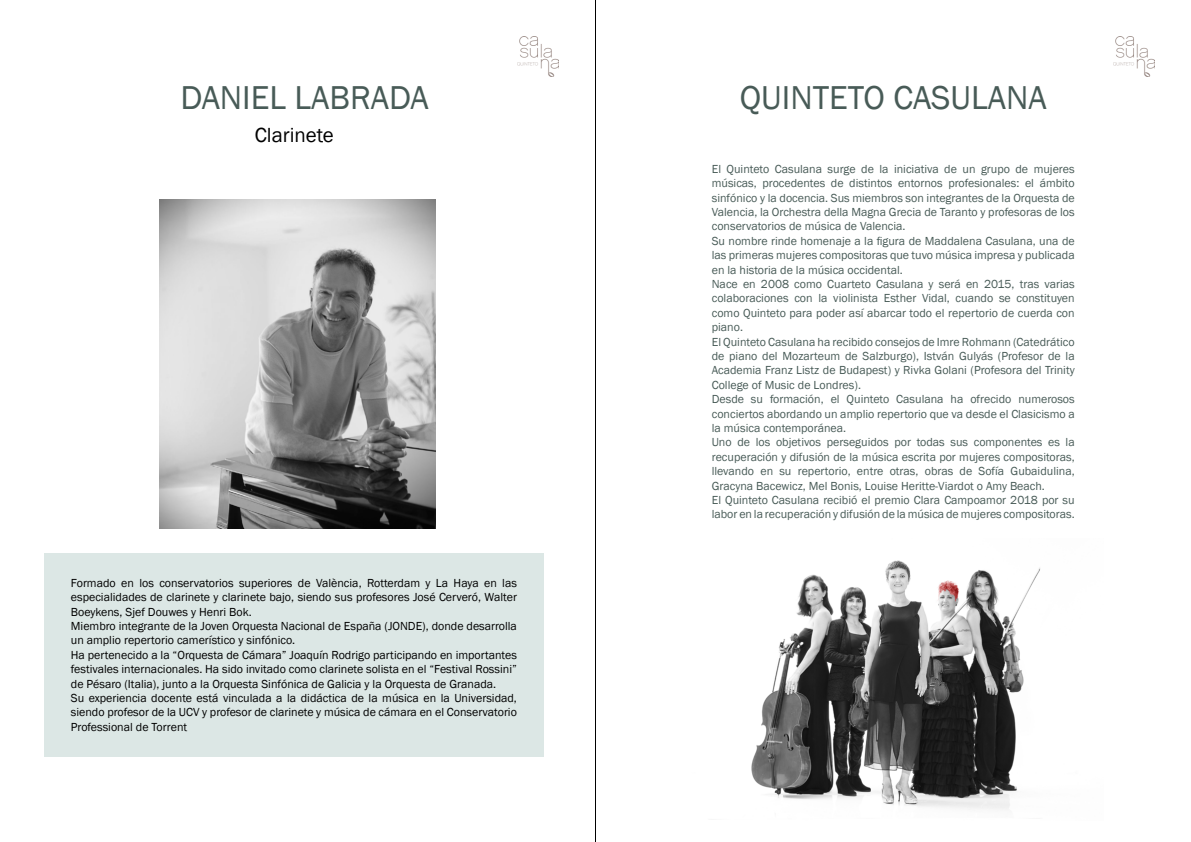
<style>
.page{position:relative;width:1191px;height:842px;background:#fff}
.page>*{position:absolute;margin:0;border:0;box-sizing:border-box;transform-origin:0 0}
.t1{font:34px "Franklin Gothic";color:#485b57}
.t2{font:21px "Franklin Gothic";color:#000}
.t3{font:12px/14.4px "Franklin Gothic";color:#485b57}
.t4{font:12px/14.4px "Franklin Gothic";color:#000}
</style>
<div class="page">
<div style="left:44px;top:553px;width:499px;height:203px;background:#dce7e5"></div>
<img style="left:1113px;top:36px;width:41px;height:41px">
<img style="left:518px;top:36px;width:40px;height:41px">
<img style="left:751px;top:560px;width:289px;height:250px">
<img style="left:160px;top:199px;width:276px;height:329px">
<hr style="left:595px;top:0;width:1px;height:842px;background:#000">
<h1 class="t1" style="left:180px;top:76px;width:250px">DANIEL LABRADA</h1>
<h1 class="t1" style="left:740px;top:76px;width:308px">QUINTETO CASULANA</h1>
<h2 class="t2" style="left:255px;top:122px;width:81px">Clarinete</h2>
<p class="t4" style="left:71px;top:576px;width:447px">Formado en los conservatorios superiores de València, Rotterdam y La Haya en las especialidades de clarinete y clarinete bajo, siendo sus profesores José Cerveró, Walter Boeykens, Sjef Douwes y Henri Bok.<br>Miembro integrante de la Joven Orquesta Nacional de España (JONDE), donde desarrolla un amplio repertorio camerístico y sinfónico.<br>Ha pertenecido a la “Orquesta de Cámara” Joaquín Rodrigo participando en importantes festivales internacionales. Ha sido invitado como clarinete solista en el “Festival Rossini” de Pésaro (Italia), junto a la Orquesta Sinfónica de Galicia y la Orquesta de Granada.<br>Su experiencia docente está vinculada a la didáctica de la música en la Universidad, siendo profesor de la UCV y profesor de clarinete y música de cámara en el Conservatorio Professional de Torrent</p>
<p class="t3" style="left:711px;top:162px;width:364px">El Quinteto Casulana surge de la iniciativa de un grupo de mujeres músicas, procedentes de distintos entornos profesionales: el ámbito sinfónico y la docencia. Sus miembros son integrantes de la Orquesta de Valencia, la Orchestra della Magna Grecia de Taranto y profesoras de los conservatorios de música de Valencia.<br>Su nombre rinde homenaje a la figura de Maddalena Casulana, una de las primeras mujeres compositoras que tuvo música impresa y publicada en la historia de la música occidental.<br>Nace en 2008 como Cuarteto Casulana y será en 2015, tras varias colaboraciones con la violinista Esther Vidal, cuando se constituyen como Quinteto para poder así abarcar todo el repertorio de cuerda con piano.<br>El Quinteto Casulana ha recibido consejos de Imre Rohmann (Catedrático de piano del Mozarteum de Salzburgo), István Gulyás (Profesor de la Academia Franz Listz de Budapest) y Rivka Golani (Profesora del Trinity College of Music de Londres).<br>Desde su formación, el Quinteto Casulana ha ofrecido numerosos conciertos abordando un amplio repertorio que va desde el Clasicismo a la música contemporánea.<br>Uno de los objetivos perseguidos por todas sus componentes es la recuperación y difusión de la música escrita por mujeres compositoras, llevando en su repertorio, entre otras, obras de Sofía Gubaidulina, Gracyna Bacewicz, Mel Bonis, Louise Heritte-Viardot o Amy Beach.<br>El Quinteto Casulana recibió el premio Clara Campoamor 2018 por su labor en la recuperación y difusión de la música de mujeres compositoras.</p>
</div>
